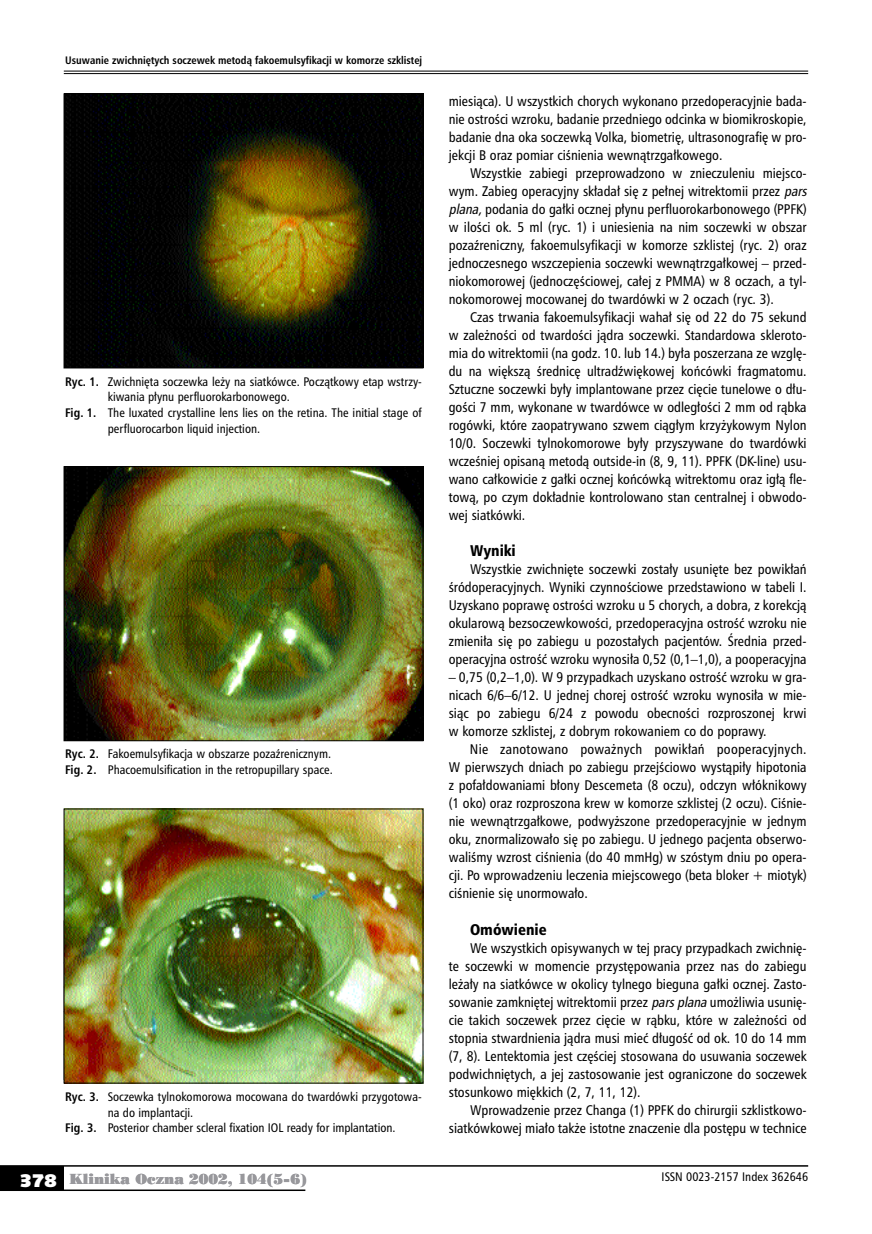
<style>
.page{position:relative;width:872px;height:1234px;background:#fff}
.page>*{position:absolute;margin:0;border:0;box-sizing:border-box;transform-origin:0 0}
.t1{font:15px "Humnst 777 Blk Cn PL";color:#000}
.t2{font:13.5px/18px "Humnst 777 Cn PL";color:#000;text-align:justify}
.t3{font:13.5px "Poster Bodoni PL";color:#98989c}
.t4{font:12px/15.8px "Humnst 777 Cn PL";color:#000}
.t5{font:700 10.5px "Humnst 777 Cn PL";color:#000}
.s1{font-weight:700}
.s2{font-style:italic}
.s3{font-family:"Humanst 531 U Blk PL";font-size:18px;color:#fff}
</style>
<div class="page">
<hr style="left:64px;top:71px;width:744px;height:1px;background:#000">
<hr style="left:64px;top:73px;width:744px;height:1px;background:#000">
<div style="left:0;top:1165px;width:64px;height:24px;background:#000"></div>
<hr style="left:0;top:1164px;width:808px;height:2px;background:#000">
<hr style="left:0;top:1189px;width:305px;height:1px;background:#000">
<img style="left:66px;top:468px;width:355px;height:270px">
<div style="left:64px;top:466px;width:359px;height:274px;border:1px solid #000"></div>
<img style="left:66px;top:96px;width:355px;height:270px">
<div style="left:64px;top:94px;width:359px;height:274px;border:1px solid #000"></div>
<img style="left:66px;top:810px;width:355px;height:271px">
<p class="t5" style="left:65px;top:53px;width:358px">Usu-wa-nie zwich-nię-tych so-cze-wek me-to-dą fa-ko-emul-sy-fi-ka-cji w ko-mo-rze szkli-stej</p>
<p class="t4" style="left:65px;top:373px;width:357px"><span class="s1">Ryc. 1.</span> Zwichnięta soczewka leży na siatkówce. Początkowy etap wstrzy-</p>
<p class="t4" style="left:108px;top:389px;width:183px">kiwania płynu perfluorokarbonowego.</p>
<p class="t4" style="left:65px;top:404px;width:358px"><span class="s1">Fig. 1.</span> The luxated crystalline lens lies on the retina. The initial stage of</p>
<p class="t4" style="left:108px;top:420px;width:154px">perfluorocarbon liquid injection.</p>
<p class="t4" style="left:65px;top:745px;width:269px"><span class="s1">Ryc. 2.</span> Fakoemulsyfikacja w obszarze pozaźrenicznym.<br><span class="s1">Fig. 2.</span> Phacoemulsification in the retropupillary space.</p>
<p class="t4" style="left:65px;top:1088px;width:357px"><span class="s1">Ryc. 3.</span> Soczewka tylnokomorowa mocowana do twardówki przygotowa-</p>
<p class="t4" style="left:108px;top:1103px;width:87px">na do implantacji.</p>
<p class="t4" style="left:65px;top:1119px;width:332px"><span class="s1">Fig. 3.</span> Posterior chamber scleral fixation IOL ready for implantation.</p>
<p class="t2" style="left:449px;top:92px;width:359px">miesiąca). U wszystkich chorych wykonano przedoperacyjnie bada&shy;nie ostrości wzroku, badanie przedniego odcinka w biomikroskopie, badanie dna oka soczewką Volka, biometrię, ultrasonografię w pro&shy;jekcji B oraz pomiar ciśnienia wewnątrzgałkowego.</p>
<p class="t2" style="left:449px;top:164px;width:363px;text-align:left;text-indent:21px">Wszystkie zabiegi przeprowadzono w znieczuleniu miejsco&shy;wym. Zabieg operacyjny składał się z pełnej witrektomii przez <span class="s2">pars plana,</span>podania do gałki ocznej płynu perfluorokarbonowego (PPFK) w ilości ok. 5 ml (ryc. 1) i uniesienia na nim soczewki w obszar pozaźreniczny, fakoemulsyfikacji w komorze szklistej (ryc. 2) oraz jednoczesnego wszczepienia soczewki wewnątrzgałkowej – przed&shy;niokomorowej (jednoczęściowej, całej z PMMA) w 8 oczach, a tyl&shy;nokomorowej mocowanej do twardówki w 2 oczach (ryc. 3).</p>
<p class="t2" style="left:449px;top:308px;width:359px;text-indent:21px">Czas trwania fakoemulsyfikacji wahał się od 22 do 75 sekund w zależności od twardości jądra soczewki. Standardowa skleroto&shy;mia do witrektomii (na godz. 10. lub 14.) była poszerzana ze wzglę&shy;du na większą średnicę ultradźwiękowej końcówki fragmatomu.<br>Sztuczne soczewki były implantowane przez cięcie tunelowe o dłu&shy;gości 7 mm, wykonane w twardówce w odległości 2 mm od rąbka rogówki, które zaopatrywano szwem ciągłym krzyżykowym Nylon 10/0. Soczewki tylnokomorowe były przyszywane do twardówki wcześniej opisaną metodą outside-in (8, 9, 11). PPFK (DK-line) usu&shy;wano całkowicie z gałki ocznej końcówką witrektomu oraz igłą fle&shy;tową, po czym dokładnie kontrolowano stan centralnej i obwodo&shy;wej siatkówki.</p>
<p class="t1" style="left:470px;top:541px;width:47px">Wy-ni-ki</p>
<p class="t2" style="left:449px;top:560px;width:359px;text-indent:21px">Wszystkie zwichnięte soczewki zostały usunięte bez powikłań śródoperacyjnych. Wyniki czynnościowe przedstawiono w tabeli I.<br>Uzyskano poprawę ostrości wzroku u 5 chorych, a dobra, z korekcją okularową bezsoczewkowości, przedoperacyjna ostrość wzroku nie zmieniła się po zabiegu u pozostałych pacjentów. Średnia przed&shy;operacyjna ostrość wzroku wynosiła 0,52 (0,1–1,0), a pooperacyjna</p>
<p class="t2" style="left:449px;top:668px;width:359px">– 0,75 (0,2–1,0). W 9 przypadkach uzyskano ostrość wzroku w gra&shy;nicach 6/6–6/12. U jednej chorej ostrość wzroku wynosiła w mie&shy;siąc po zabiegu 6/24 z powodu obecności rozproszonej krwi w komorze szklistej, z dobrym rokowaniem co do poprawy.</p>
<p class="t2" style="left:449px;top:740px;width:359px;text-indent:21px">Nie zanotowano poważnych powikłań pooperacyjnych.<br>W pierwszych dniach po zabiegu przejściowo wystąpiły hipotonia z pofałdowaniami błony Descemeta (8 oczu), odczyn włóknikowy (1 oko) oraz rozproszona krew w komorze szklistej (2 oczu). Ciśnie&shy;nie wewnątrzgałkowe, podwyższone przedoperacyjnie w jednym oku, znormalizowało się po zabiegu. U jednego pacjenta obserwo&shy;waliśmy wzrost ciśnienia (do 40 mmHg) w szóstym dniu po opera&shy;cji. Po wprowadzeniu leczenia miejscowego (beta bloker + miotyk) ciśnienie się unormowało.</p>
<p class="t1" style="left:470px;top:919px;width:78px">Omó-wie-nie</p>
<p class="t2" style="left:449px;top:938px;width:359px;text-indent:21px">We wszystkich opisywanych w tej pracy przypadkach zwichnię&shy;te soczewki w momencie przystępowania przez nas do zabiegu leżały na siatkówce w okolicy tylnego bieguna gałki ocznej. Zasto&shy;sowanie zamkniętej witrektomii przez <span class="s2">parsplana</span> umożliwia usunię&shy;cie takich soczewek przez cięcie w rąbku, które w zależności od stopnia stwardnienia jądra musi mieć długość od ok. 10 do 14 mm (7, 8). Lentektomia jest częściej stosowana do usuwania soczewek podwichniętych, a jej zastosowanie jest ograniczone do soczewek stosunkowo miękkich (2, 7, 11, 12).</p>
<p class="t2" style="left:449px;top:1100px;width:359px;text-align:right">Wprowadzenie przez Changa (1) PPFK do chirurgii szklistkowo&shy;siatkówkowej miało także istotne znaczenie dla postępu w technice</p>
<p class="t3" style="left:20px;top:1169px;width:288px"><span class="s3">378</span> Klinika Oczna 2002, 104(5-6)</p>
<p class="t4" style="left:661px;top:1168px;width:148px">ISSN 0023-2157 Index 362646</p>
</div>
